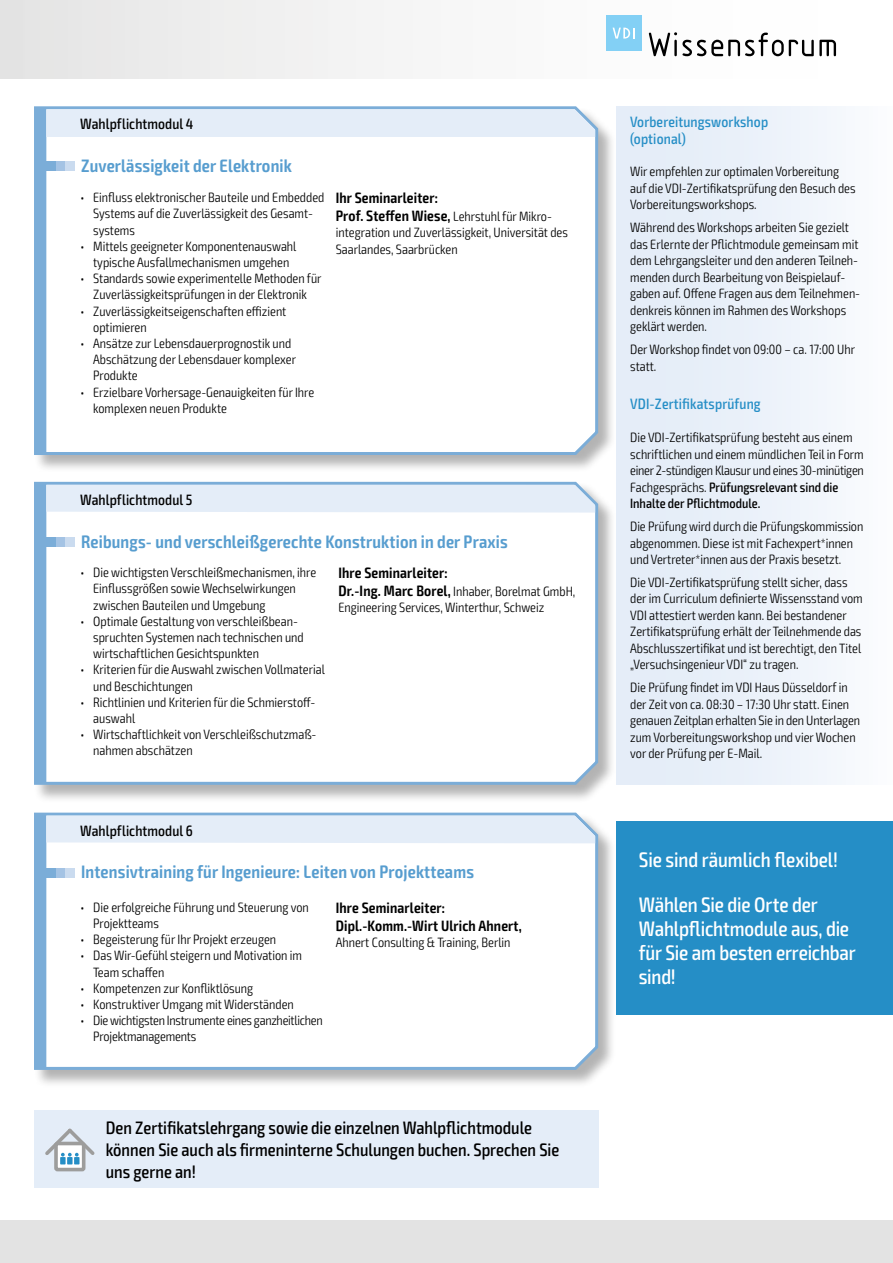
<style>
.page{position:relative;width:893px;height:1263px;background:#fff}
.page>*{position:absolute;margin:0;border:0;box-sizing:border-box;transform-origin:0 0}
.t1{font:500 condensed 21px/24px "Exo 2";letter-spacing:-.01em;color:#fff}
.t2{font:600 condensed 18px "Exo 2";letter-spacing:.01em;color:#579dcf}
.t3{font:500 condensed 18px/21.6px "Exo 2";color:#000}
.t4{font:600 condensed 15px/18px "Exo 2";letter-spacing:.01em;color:#000}
.t5{font:500 condensed 15px/16.5px "Exo 2";letter-spacing:.01em;color:#258ec6}
.t6{font:500 condensed 15px "Exo 2";letter-spacing:.005em;color:#000}
.t7{font:300 condensed 13.5px/16.5px "Exo 2";color:#000}
.t8{font:300 condensed 13.5px/16.2px "Exo 2";letter-spacing:-.02em;color:#000}
.s1{font-weight:300;font-size:13.5px}
.s2{font-weight:600;font-size:15px}
.s3{font-weight:500}
</style>
<div class="page">
<div style="left:0;top:1220px;width:893px;height:43px;background:#e3e3e3"></div>
<div style="left:617px;top:106px;width:276px;height:679px;background:linear-gradient(to right,#e1eaf7,#f9fbfd)"></div>
<div style="left:34px;top:1110px;width:564px;height:78px;background:#e4edf8"></div>
<div style="left:1px;top:0;width:892px;height:79px;background:linear-gradient(to right,#e7e7e7,#fff)"></div>
<div style="left:0;top:0;width:23px;height:79px;background:#e3e3e3"></div>
<svg style="left:649px;top:32px;width:187px;height:24px"></svg>
<div style="left:606px;top:15px;width:36px;height:36px;background:#83d0f5"></div>
<svg style="left:613px;top:28px;width:21px;height:11px"></svg>
<div style="left:34px;top:106px;width:582px;height:367px;background:#000;opacity:.3"></div>
<svg style="left:34px;top:106px;width:566px;height:350px;background:#92b4d2"></svg>
<svg style="left:36px;top:108px;width:559px;height:345px"></svg>
<div style="left:50px;top:162px;width:25px;height:9px;background:#cadbef"></div>
<div style="left:48px;top:162px;width:17px;height:9px;background:#a4c3e4"></div>
<div style="left:45px;top:162px;width:10px;height:9px;background:#7badd8"></div>
<div style="left:34px;top:482px;width:582px;height:321px;background:#000;opacity:.3"></div>
<svg style="left:34px;top:481px;width:566px;height:305px;background:#9bb9d3"></svg>
<svg style="left:36px;top:483px;width:559px;height:300px"></svg>
<div style="left:50px;top:537px;width:25px;height:9px;background:#cadbef"></div>
<div style="left:48px;top:537px;width:17px;height:9px;background:#a4c3e4"></div>
<div style="left:45px;top:537px;width:10px;height:9px;background:#7badd8"></div>
<div style="left:34px;top:813px;width:582px;height:275px;background:#000;opacity:.3"></div>
<svg style="left:34px;top:812px;width:566px;height:259px;background:#98b8d3"></svg>
<svg style="left:36px;top:814px;width:559px;height:254px"></svg>
<div style="left:50px;top:868px;width:25px;height:9px;background:#cadbef"></div>
<div style="left:48px;top:868px;width:17px;height:9px;background:#a4c3e4"></div>
<div style="left:45px;top:868px;width:10px;height:9px;background:#7badd8"></div>
<div style="left:617px;top:821px;width:276px;height:193px;background:#258ec6"></div>
<svg style="left:56px;top:1143px;width:28px;height:26px"></svg>
<div style="left:54px;top:1142px;width:31px;height:29px;border:4px solid #9d9d9c;border-radius:2px"></div>
<div style="left:60px;top:1157px;width:6px;height:7px;background:#258ec6"></div>
<div style="left:67px;top:1157px;width:6px;height:7px;background:#258ec6"></div>
<svg style="left:45px;top:1128px;width:50px;height:30px"></svg>
<div style="left:74px;top:1157px;width:6px;height:7px;background:#258ec6"></div>
<p class="t6" style="left:80px;top:115px;width:115px">Wahlpflichtmodul 4</p>
<h2 class="t2" style="left:81px;top:155px;width:212px">Zuverlässigkeit der Elektronik</h2>
<p class="t7" style="left:93px;top:190px;width:233px;text-indent:-13px">• Einfluss elektronischer Bauteile und Embedded<br>Systems auf die Zuverlässigkeit des Gesamt&shy;systems</p>
<p class="t7" style="left:80px;top:238px;width:218px;text-align:center">• Mittels geeigneter Komponentenauswahl typische Ausfallmechanismen umgehen</p>
<p class="t7" style="left:80px;top:271px;width:243px;text-align:center">• Standards sowie experimentelle Methoden für<br>Zuverlässigkeitsprüfungen in der Elektronik</p>
<p class="t7" style="left:93px;top:303px;width:195px;text-indent:-13px">• Zuverlässigkeitseigenschaften effizient optimieren</p>
<p class="t7" style="left:93px;top:335px;width:204px;text-indent:-13px">• Ansätze zur Lebensdauerprognostik und<br>Abschätzung der Lebensdauer komplexer<br>Produkte</p>
<p class="t7" style="left:93px;top:384px;width:222px;text-indent:-13px">• Erzielbare Vorhersage-Genauigkeiten für Ihre komplexen neuen Produkte</p>
<p class="t4" style="left:336px;top:189px;width:216px">Ihr Seminarleiter:<br>Prof. Steffen Wiese, <span class="s1">Lehrstuhl für Mikro-</span></p>
<p class="t7" style="left:336px;top:225px;width:234px">integration und Zuverlässigkeit, Universität des<br>Saarlandes, Saarbrücken</p>
<p class="t6" style="left:80px;top:491px;width:114px">Wahlpflichtmodul 5</p>
<h2 class="t2" style="left:81px;top:531px;width:428px">Reibungs- und verschleißgerechte Konstruktion in der Praxis</h2>
<p class="t7" style="left:93px;top:565px;width:224px;text-indent:-13px">• Die wichtigsten Verschleißmechanismen, ihre<br>Einflussgrößen sowie Wechselwirkungen zwischen Bauteilen und Umgebung</p>
<p class="t7" style="left:93px;top:613px;width:212px;text-indent:-13px">• Optimale Gestaltung von verschleißbean&shy;spruchten Systemen nach technischen und wirtschaftlichen Gesichtspunkten</p>
<p class="t7" style="left:93px;top:662px;width:233px;text-indent:-13px">• Kriterien für die Auswahl zwischen Vollmaterial und Beschichtungen</p>
<p class="t7" style="left:93px;top:694px;width:224px;text-indent:-13px">• Richtlinien und Kriterien für die Schmierstoff&shy;auswahl</p>
<p class="t7" style="left:93px;top:727px;width:225px;text-indent:-13px">• Wirtschaftlichkeit von Verschleißschutzmaß&shy;nahmen abschätzen</p>
<p class="t4" style="left:338px;top:564px;width:111px">Ihre Seminarleiter:</p>
<p class="t7" style="left:338px;top:584px;width:238px"><span class="s2">Dr.-Ing. Marc Borel,</span> Inhaber, Borelmat GmbH,<br>Engineering Services, Winterthur, Schweiz</p>
<p class="t6" style="left:80px;top:821px;width:114px">Wahlpflichtmodul 6</p>
<h2 class="t2" style="left:81px;top:861px;width:394px">Intensivtraining für Ingenieure: Leiten von Projektteams</h2>
<p class="t7" style="left:93px;top:899px;width:217px;text-indent:-13px">• Die erfolgreiche Führung und Steuerung von<br>Projektteams</p>
<p class="t7" style="left:80px;top:931px;width:197px">• Begeisterung für Ihr Projekt erzeugen</p>
<p class="t7" style="left:93px;top:948px;width:210px;text-indent:-13px">• Das Wir-Gefühl steigern und Motivation im<br>Team schaffen</p>
<p class="t7" style="left:80px;top:980px;width:174px">• Kompetenzen zur Konfliktlösung</p>
<p class="t7" style="left:80px;top:996px;width:215px">• Konstruktiver Umgang mit Widerständen</p>
<p class="t8" style="left:93px;top:1013px;width:231px;text-indent:-13px">• Die wichtigsten Instrumente eines ganzheitlichen<br>Projektmanagements</p>
<p class="t4" style="left:336px;top:899px;width:187px">Ihre Seminarleiter:<br>Dipl.-Komm.-Wirt Ulrich Ahnert,</p>
<p class="t7" style="left:336px;top:934px;width:176px">Ahnert Consulting &amp; Training, Berlin</p>
<h2 class="t3" style="left:106px;top:1117px;width:455px">Den Zertifikatslehrgang sowie die einzelnen Wahlpflichtmodule können Sie auch als firmeninterne Schulungen buchen. Sprechen Sie uns gerne an!</h2>
<p class="t5" style="left:630px;top:114px;width:139px">Vorbereitungsworkshop (optional)</p>
<p class="t7" style="left:630px;top:164px;width:227px">Wir empfehlen zur optimalen Vorbereitung auf die VDI-Zertifikatsprüfung den Besuch des<br>Vorbereitungsworkshops.</p>
<p class="t7" style="left:630px;top:220px;width:231px">Während des Workshops arbeiten Sie gezielt das Erlernte der Pflichtmodule gemeinsam mit dem Lehrgangsleiter und den anderen Teilneh&shy;menden durch Bearbeitung von Beispielauf&shy;gaben auf. Offene Fragen aus dem Teilnehmen&shy;denkreis können im Rahmen des Workshops geklärt werden.</p>
<p class="t7" style="left:630px;top:341px;width:226px">Der Workshop findet von 09:00 – ca. 17:00 Uhr statt.</p>
<p class="t5" style="left:630px;top:395px;width:132px">VDI-Zertifikatsprüfung</p>
<p class="t7" style="left:630px;top:429px;width:235px">Die VDI-Zertifikatsprüfung besteht aus einem schriftlichen und einem mündlichen Teil in Form einer 2-stündigen Klausur und eines 30-minütigen Fachgesprächs. <span class="s3">Prüfungsrelevant sind die Inhalte der Pflichtmodule.</span></p>
<p class="t7" style="left:630px;top:518px;width:235px">Die Prüfung wird durch die Prüfungskommission abgenommen. Diese ist mit Fachexpert*innen und Vertreter*innen aus der Praxis besetzt.</p>
<p class="t7" style="left:630px;top:574px;width:234px">Die VDI-Zertifikatsprüfung stellt sicher, dass der im Curriculum definierte Wissensstand vom VDI attestiert werden kann. Bei bestandener Zertifikatsprüfung erhält der Teilnehmende das Abschlusszertifikat und ist berechtigt, den Titel „Versuchsingenieur VDI“ zu tragen.</p>
<p class="t7" style="left:630px;top:680px;width:231px">Die Prüfung findet im VDI Haus Düsseldorf in der Zeit von ca. 08:30 – 17:30 Uhr statt. Einen genauen Zeitplan erhalten Sie in den Unterlagen zum Vorbereitungsworkshop und vier Wochen vor der Prüfung per E-Mail.</p>
<h1 class="t1" style="left:639px;top:838px;width:201px;line-height:44.7px">Sie sind räumlich flexibel!<br>Wählen Sie die Orte der</h1>
<h1 class="t1" style="left:639px;top:917px;width:218px">Wahlpflichtmodule aus, die für Sie am besten erreichbar sind!</h1>
</div>
